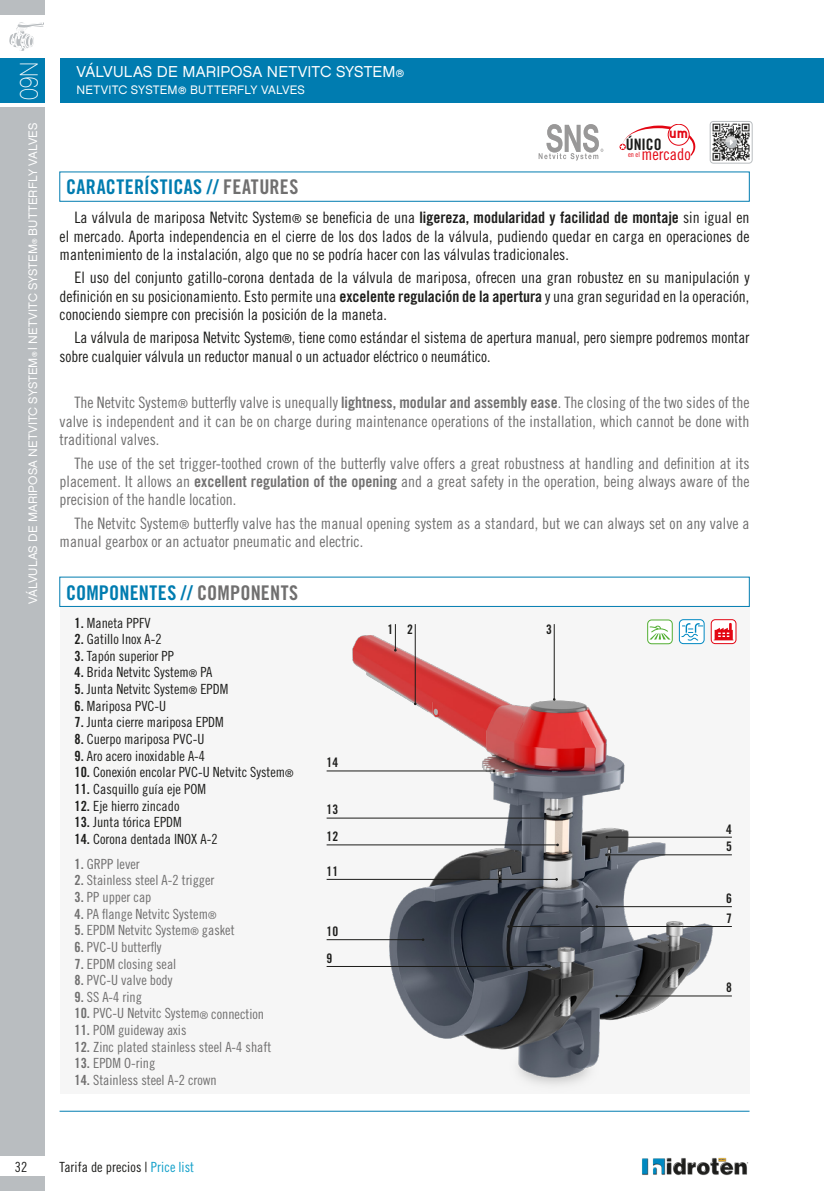
<style>
.page{position:relative;width:824px;height:1191px;background:#fff}
.page>*{position:absolute;margin:0;border:0;box-sizing:border-box;transform-origin:0 0}
.t1{font:25.55px "Chalet Paris Nineteen Eighty";color:#fff;scale:.84 1}
.t2{font:20.3px "Trade Gothic Bold Cond Twenty";letter-spacing:.01em;color:#007cb0}
.t3{font:16.45px "Trade Gothic Cond Eighteen";color:#e30613}
.t4{font:700 16.1px "Conduit ITC";color:#e30613}
.t5{font:15.75px/18.4px "Trade Gothic Cond Eighteen";letter-spacing:-.005em;color:#1d1d1b;text-align:justify}
.t6{font:15.75px/18.4px "Trade Gothic Cond Eighteen";color:#706f6f;text-align:justify}
.t7{font:15.75px "Chalet London Nineteen Sixty";letter-spacing:.01em;color:#fff}
.t8{font:15.75px "Trade Gothic Bold Cond Twenty";color:#1d1d1b}
.t9{font:14px "Trade Gothic Cond Eighteen";color:#1d1d1b}
.t10{font:14px "Trade Gothic Cond Eighteen";color:#706f6f}
.t11{font:13.12px/19.8px "Trade Gothic Bold Cond Twenty";color:#1d1d1b}
.t12{font:12.25px "Chalet London Nineteen Sixty";letter-spacing:.01em;color:#fff}
.t13{font:7.17px "Trade Gothic Cond Eighteen";color:#e30613}
.s1{font-size:10.5px}
.s2{font-size:7px}
.s3{color:#706f6f}
.s4{font-size:12.25px}
.s5{font-family:"Trade Gothic Bold Cond Twenty"}
.s6{color:#109fc9}
</style>
<div class="page">
<div style="left:0;top:107px;width:45px;height:1049px;background:#b9bdc0"></div>
<div style="left:0;top:0;width:45px;height:15px;background:#b9bdc0"></div>
<div style="left:0;top:58px;width:45px;height:45px;background:#007cb0"></div>
<svg style="left:9px;top:22px;width:35px;height:29px"></svg>
<div style="left:60px;top:58px;width:763px;height:45px;background:#007cb0"></div>
<hr style="left:60px;top:1110px;width:689px;height:1px;background:#007cb0">
<img style="left:642px;top:1157px;width:107px;height:18px">
<div style="left:0;top:1176px;width:45px;height:15px;background:#b9bdc0"></div>
<svg style="left:538px;top:124px;width:65px;height:36px"></svg>
<svg style="left:619px;top:125px;width:76px;height:31px"></svg>
<div style="left:668px;top:124px;width:21px;height:21px;background:#fff;border-radius:50%"></div>
<div style="left:668px;top:124px;width:21px;height:21px;border:1px solid #e30613;border-radius:50%"></div>
<img style="left:710px;top:121px;width:42px;height:42px">
<div style="left:709px;top:121px;width:43px;height:42px;border:1px solid #b9bdc0;border-radius:3px"></div>
<img style="left:723px;top:135px;width:15px;height:15px">
<div style="left:725px;top:136px;width:12px;height:12px;background:#b9bdc0;border-radius:50%"></div>
<svg style="left:725px;top:136px;width:11px;height:9px"></svg>
<div style="left:60px;top:606px;width:689px;height:487px;background:#f6f6f6"></div>
<svg style="left:711px;top:619px;width:25px;height:24px"></svg>
<div style="left:710px;top:619px;width:26px;height:25px;border:1px solid #e30613;border-radius:4px"></div>
<svg style="left:713px;top:623px;width:20px;height:17px"></svg>
<div style="left:679px;top:619px;width:25px;height:24px;background:#fff;border-radius:4px"></div>
<div style="left:679px;top:619px;width:25px;height:25px;border:1px solid #0088c2;border-radius:4px"></div>
<svg style="left:680px;top:623px;width:23px;height:4px"></svg>
<div style="left:647px;top:620px;width:25px;height:24px;background:#fff;border-radius:4px"></div>
<div style="left:647px;top:619px;width:25px;height:25px;border:1px solid #52ae32;border-radius:4px"></div>
<svg style="left:649px;top:625px;width:12px;height:2px"></svg>
<img style="left:342px;top:627px;width:382px;height:458px">
<svg style="left:394px;top:624px;width:2px;height:27px"></svg>
<hr style="left:554px;top:624px;width:1px;height:75px;background:#1d1d1b">
<hr style="left:606px;top:837px;width:125px;height:1px;background:#1d1d1b">
<hr style="left:597px;top:906px;width:134px;height:1px;background:#1d1d1b">
<hr style="left:508px;top:926px;width:223px;height:1px;background:#1d1d1b">
<hr style="left:326px;top:966px;width:223px;height:1px;background:#1d1d1b">
<hr style="left:326px;top:939px;width:97px;height:1px;background:#1d1d1b">
<hr style="left:326px;top:879px;width:230px;height:1px;background:#1d1d1b">
<hr style="left:326px;top:844px;width:231px;height:1px;background:#1d1d1b">
<hr style="left:326px;top:770px;width:168px;height:1px;background:#1d1d1b">
<hr style="left:606px;top:854px;width:125px;height:1px;background:#1d1d1b">
<hr style="left:415px;top:624px;width:1px;height:80px;background:#1d1d1b">
<hr style="left:616px;top:995px;width:115px;height:1px;background:#1d1d1b">
<hr style="left:326px;top:817px;width:231px;height:1px;background:#1d1d1b">
<h1 class="t1" style="left:14px;top:100px;width:47px;rotate:-90deg">09N</h1>
<p class="t7" style="left:76px;top:62px;width:329px">VÁLVULAS DE MARIPOSA NETVITC SYSTEM<span class="s1">®</span></p>
<p class="t12" style="left:76px;top:83px;width:230px">NETVITC SYSTEM<span class="s1">®</span> BUTTERFLY VALVES</p>
<p class="t12" style="left:25px;top:604px;width:483px;rotate:-90deg">VÁLVULAS DE MARIPOSA NETVITC SYSTEM<span class="s2">®</span> | NETVITC SYSTEM<span class="s2">®</span> BUTTERFLY VALVES</p>
<p class="t2" style="left:66px;top:175px;width:234px">CARACTERÍSTICAS // <span class="s3">FEATURES</span></p>
<p class="t4" style="left:669px;top:124px;width:20px">um</p>
<p class="t8" style="left:625px;top:135px;width:37px">ÚNICO</p>
<p class="t3" style="left:641px;top:144px;width:51px">mercado</p>
<p class="t13" style="left:628px;top:150px;width:13px">en el</p>
<p class="t5" style="left:60px;top:208px;width:691px;text-indent:15px">La válvula de mariposa Netvitc System<span class="s4">®</span> se beneficia de una <span class="s5">ligereza, modularidad y facilidad de montaje</span> sin igual en el mercado. Aporta independencia en el cierre de los dos lados de la válvula, pudiendo quedar en carga en operaciones de mantenimiento de la instalación, algo que no se podría hacer con las válvulas tradicionales.</p>
<p class="t5" style="left:60px;top:268px;width:691px;text-indent:15px">El uso del conjunto gatillo-corona dentada de la válvula de mariposa, ofrecen una gran robustez en su manipulación y definición en su posicionamiento. Esto permite una <span class="s5">excelente regulación de la apertura</span> y una gran seguridad en la operación, conociendo siempre con precisión la posición de la maneta.</p>
<p class="t5" style="left:60px;top:328px;width:691px;text-indent:15px">La válvula de mariposa Netvitc System<span class="s4">®</span>, tiene como estándar el sistema de apertura manual, pero siempre podremos montar sobre cualquier válvula un reductor manual o un actuador eléctrico o neumático.</p>
<p class="t6" style="left:60px;top:393px;width:691px;text-indent:15px">The Netvitc System<span class="s4">®</span> butterfly valve is unequally <span class="s5">lightness, modular and assembly ease</span>. The closing of the two sides of the valve is independent and it can be on charge during maintenance operations of the installation, which cannot be done with traditional valves.</p>
<p class="t6" style="left:60px;top:453px;width:691px;text-indent:15px">The use of the set trigger-toothed crown of the butterfly valve offers a great robustness at handling and definition at its placement. It allows an <span class="s5">excellent regulation of the opening</span> and a great safety in the operation, being always aware of the precision of the handle location.</p>
<p class="t6" style="left:60px;top:514px;width:691px;text-indent:15px">The Netvitc System<span class="s4">®</span> butterfly valve has the manual opening system as a standard, but we can always set on any valve a manual gearbox or an actuator pneumatic and electric.</p>
<p class="t2" style="left:66px;top:580px;width:234px">COMPONENTES // <span class="s3">COMPONENTS</span></p>
<p class="t9" style="left:74px;top:614px;width:78px"><span class="s5">1.</span> Maneta PPFV</p>
<p class="t9" style="left:74px;top:631px;width:89px"><span class="s5">2.</span> Gatillo Inox A-2</p>
<p class="t9" style="left:74px;top:647px;width:101px"><span class="s5">3.</span> Tapón superior PP</p>
<p class="t9" style="left:74px;top:664px;width:139px"><span class="s5">4.</span> Brida Netvitc System<span class="s1">®</span> PA</p>
<p class="t9" style="left:74px;top:681px;width:155px"><span class="s5">5.</span> Junta Netvitc System<span class="s1">®</span> EPDM</p>
<p class="t9" style="left:74px;top:697px;width:93px"><span class="s5">6.</span> Mariposa PVC-U</p>
<p class="t9" style="left:74px;top:714px;width:151px"><span class="s5">7.</span> Junta cierre mariposa EPDM</p>
<p class="t9" style="left:74px;top:730px;width:131px"><span class="s5">8.</span> Cuerpo mariposa PVC-U</p>
<p class="t9" style="left:74px;top:747px;width:132px"><span class="s5">9.</span> Aro acero inoxidable A-4</p>
<p class="t9" style="left:74px;top:764px;width:221px"><span class="s5">10.</span> Conexión encolar PVC-U Netvitc System<span class="s1">®</span></p>
<p class="t9" style="left:74px;top:780px;width:133px"><span class="s5">11.</span> Casquillo guía eje POM</p>
<p class="t9" style="left:74px;top:797px;width:106px"><span class="s5">12.</span> Eje hierro zincado</p>
<p class="t9" style="left:74px;top:814px;width:109px"><span class="s5">13.</span> Junta tórica EPDM</p>
<p class="t9" style="left:74px;top:830px;width:145px"><span class="s5">14.</span> Corona dentada INOX A-2</p>
<p class="t10" style="left:74px;top:855px;width:67px"><span class="s5">1.</span> GRPP lever</p>
<p class="t10" style="left:74px;top:872px;width:141px"><span class="s5">2.</span> Stainless steel A-2 trigger</p>
<p class="t10" style="left:74px;top:888px;width:78px"><span class="s5">3.</span> PP upper cap</p>
<p class="t10" style="left:74px;top:905px;width:143px"><span class="s5">4.</span> PA flange Netvitc System<span class="s1">®</span></p>
<p class="t10" style="left:74px;top:922px;width:162px"><span class="s5">5.</span> EPDM Netvitc System<span class="s1">®</span> gasket</p>
<p class="t10" style="left:74px;top:938px;width:89px"><span class="s5">6.</span> PVC-U butterfly</p>
<p class="t10" style="left:74px;top:955px;width:103px"><span class="s5">7.</span> EPDM closing seal</p>
<p class="t10" style="left:74px;top:972px;width:99px"><span class="s5">8.</span> PVC-U valve body</p>
<p class="t10" style="left:74px;top:988px;width:69px"><span class="s5">9.</span> SS A-4 ring</p>
<p class="t10" style="left:74px;top:1005px;width:191px"><span class="s5">10.</span> PVC-U Netvitc System<span class="s1">®</span> connection</p>
<p class="t10" style="left:74px;top:1021px;width:113px"><span class="s5">11.</span> POM guideway axis</p>
<p class="t10" style="left:74px;top:1038px;width:198px"><span class="s5">12.</span> Zinc plated stainless steel A-4 shaft</p>
<p class="t10" style="left:74px;top:1055px;width:82px"><span class="s5">13.</span> EPDM O-ring</p>
<p class="t10" style="left:74px;top:1071px;width:144px"><span class="s5">14.</span> Stainless steel A-2 crown</p>
<p class="t11" style="left:326px;top:752px;width:13px">14</p>
<p class="t11" style="left:326px;top:799px;width:13px">13</p>
<p class="t11" style="left:326px;top:826px;width:13px">12</p>
<p class="t11" style="left:326px;top:861px;width:13px">11</p>
<p class="t11" style="left:326px;top:921px;width:13px">10</p>
<p class="t11" style="left:326px;top:948px;width:7px">9</p>
<p class="t11" style="left:387px;top:619px;width:7px">1</p>
<p class="t11" style="left:546px;top:619px;width:7px">3</p>
<p class="t11" style="left:407px;top:619px;width:7px">2</p>
<p class="t11" style="left:726px;top:819px;width:7px">4</p>
<p class="t11" style="left:726px;top:836px;width:7px">5</p>
<p class="t11" style="left:726px;top:888px;width:7px">6<br>7</p>
<p class="t11" style="left:726px;top:977px;width:7px">8</p>
<p class="t9" style="left:15px;top:1158px;width:14px">32</p>
<p class="t9" style="left:60px;top:1158px;width:136px">Tarifa de precios | <span class="s6">Price list</span></p>
</div>
